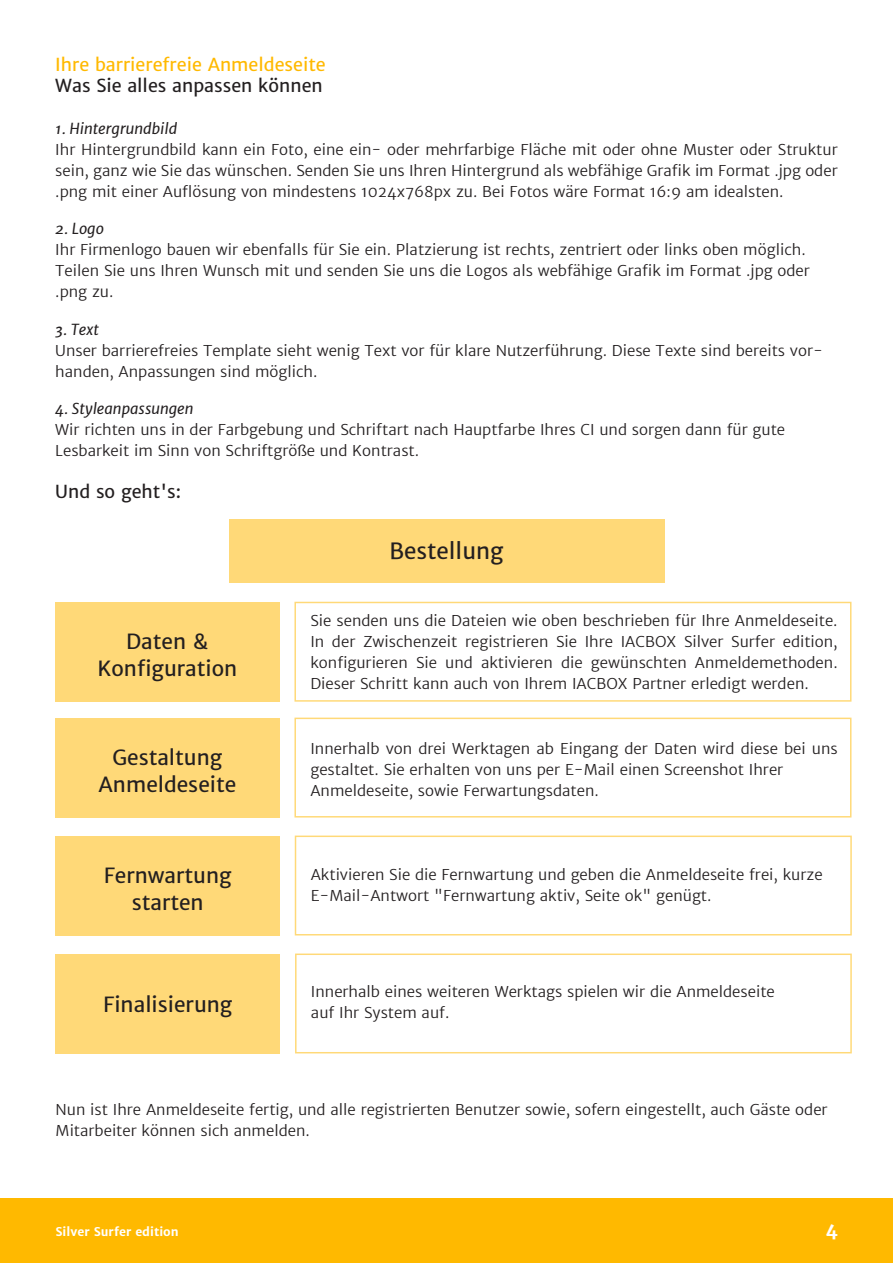
<style>
.page{position:relative;width:893px;height:1263px;background:#fff}
.page>*{position:absolute;margin:0;border:0;box-sizing:border-box;transform-origin:0 0}
.t1{font:22.5px "Merriweather Sans";color:#231f20}
.t2{font:21px "Merriweather Sans";color:#231f20}
.t3{font:18px "Merriweather Sans";color:#231f20}
.t4{font:18px "Merriweather Sans";color:#ffb900}
.Text{font:700 18px "Merriweather Sans";color:#fff}
.t5{font:300 15px/21px "Merriweather Sans";color:#231f20}
.t6{font:italic 15px "Merriweather Sans";color:#231f20}
.Text-2{font:700 12px "Merriweather Sans";color:#fff}
</style>
<div class="page">
<div style="left:229px;top:519px;width:435px;height:63px;background:#ffd978"></div>
<div style="left:55px;top:602px;width:225px;height:100px;background:#ffd978"></div>
<div style="left:55px;top:718px;width:225px;height:99px;background:#ffd978"></div>
<div style="left:56px;top:835px;width:224px;height:100px;background:#ffd978"></div>
<div style="left:56px;top:953px;width:224px;height:100px;background:#ffd978"></div>
<div style="left:0;top:1198px;width:893px;height:65px;background:#ffb900"></div>
<p class="t4" style="left:55px;top:53px;width:272px">Ihre barrierefreie Anmeldeseite</p>
<p class="t3" style="left:55px;top:74px;width:269px">Was Sie alles anpassen können</p>
<p class="t6" style="left:55px;top:119px;width:123px">1. Hintergrundbild</p>
<p class="t5" style="left:55px;top:139px;width:784px;text-align:justify">Ihr Hintergrundbild kann ein Foto, eine ein- oder mehrfarbige Fläche mit oder ohne Muster oder Struktur sein, ganz wie Sie das wünschen. Senden Sie uns Ihren Hintergrund als webfähige Grafik im Format .jpg oder .png mit einer Auflösung von mindestens 1024x768px zu. Bei Fotos wäre Format 16:9 am idealsten.</p>
<p class="t6" style="left:55px;top:220px;width:50px">2. Logo</p>
<p class="t5" style="left:55px;top:240px;width:756px">Ihr Firmenlogo bauen wir ebenfalls für Sie ein. Platzierung ist rechts, zentriert oder links oben möglich.<br>Teilen Sie uns Ihren Wunsch mit und senden Sie uns die Logos als webfähige Grafik im Format .jpg oder .png zu.</p>
<p class="t6" style="left:55px;top:320px;width:45px">3. Text</p>
<p class="t5" style="left:55px;top:340px;width:769px">Unser barrierefreies Template sieht wenig Text vor für klare Nutzerführung. Diese Texte sind bereits vor&shy;handen, Anpassungen sind möglich.</p>
<p class="t6" style="left:55px;top:400px;width:140px">4. Styleanpassungen</p>
<p class="t5" style="left:55px;top:420px;width:731px">Wir richten uns in der Farbgebung und Schriftart nach Hauptfarbe Ihres CI und sorgen dann für gute</p>
<p class="t5" style="left:55px;top:441px;width:365px">Lesbarkeit im Sinn von Schriftgröße und Kontrast.</p>
<p class="t3" style="left:55px;top:481px;width:127px">Und so geht's:</p>
<p class="t2" style="left:126px;top:628px;width:84px">Daten &amp;</p>
<p class="t2" style="left:97px;top:655px;width:141px">Konfiguration</p>
<p class="t2" style="left:112px;top:745px;width:111px">Gestaltung</p>
<p class="t2" style="left:99px;top:772px;width:139px">Anmeldeseite</p>
<p class="t2" style="left:104px;top:863px;width:129px">Fernwartung</p>
<p class="t2" style="left:132px;top:890px;width:74px">starten</p>
<p class="t2" style="left:103px;top:991px;width:131px">Finalisierung</p>
<p class="t1" style="left:389px;top:537px;width:116px">Bestellung</p>
<p class="t5" style="left:310px;top:610px;width:529px;text-align:justify">Sie senden uns die Dateien wie oben beschrieben für Ihre Anmeldeseite.<br>In der Zwischenzeit registrieren Sie Ihre IACBOX Silver Surfer edition, konfigurieren Sie und aktivieren die gewünschten Anmeldemethoden.<br>Dieser Schritt kann auch von Ihrem IACBOX Partner erledigt werden.</p>
<p class="t5" style="left:310px;top:738px;width:529px">Innerhalb von drei Werktagen ab Eingang der Daten wird diese bei uns gestaltet. Sie erhalten von uns per E-Mail einen Screenshot Ihrer</p>
<p class="t5" style="left:310px;top:780px;width:290px">Anmeldeseite, sowie Ferwartungsdaten.</p>
<p class="t5" style="left:311px;top:864px;width:513px">Aktivieren Sie die Fernwartung und geben die Anmeldeseite frei, kurze</p>
<p class="t5" style="left:311px;top:885px;width:402px">E-Mail-Antwort "Fernwartung aktiv, Seite ok" genügt.</p>
<p class="t5" style="left:311px;top:981px;width:465px">Innerhalb eines weiteren Werktags spielen wir die Anmeldeseite</p>
<p class="t5" style="left:311px;top:1002px;width:140px">auf Ihr System auf.</p>
<p class="t5" style="left:56px;top:1099px;width:774px">Nun ist Ihre Anmeldeseite fertig, und alle registrierten Benutzer sowie, sofern eingestellt, auch Gäste oder</p>
<p class="t5" style="left:56px;top:1120px;width:256px">Mitarbeiter können sich anmelden.</p>
<p class="Text-2" style="left:56px;top:1224px;width:125px">Silver Surfer edition</p>
<p class="Text" style="left:826px;top:1219px;width:14px">4</p>
</div>
